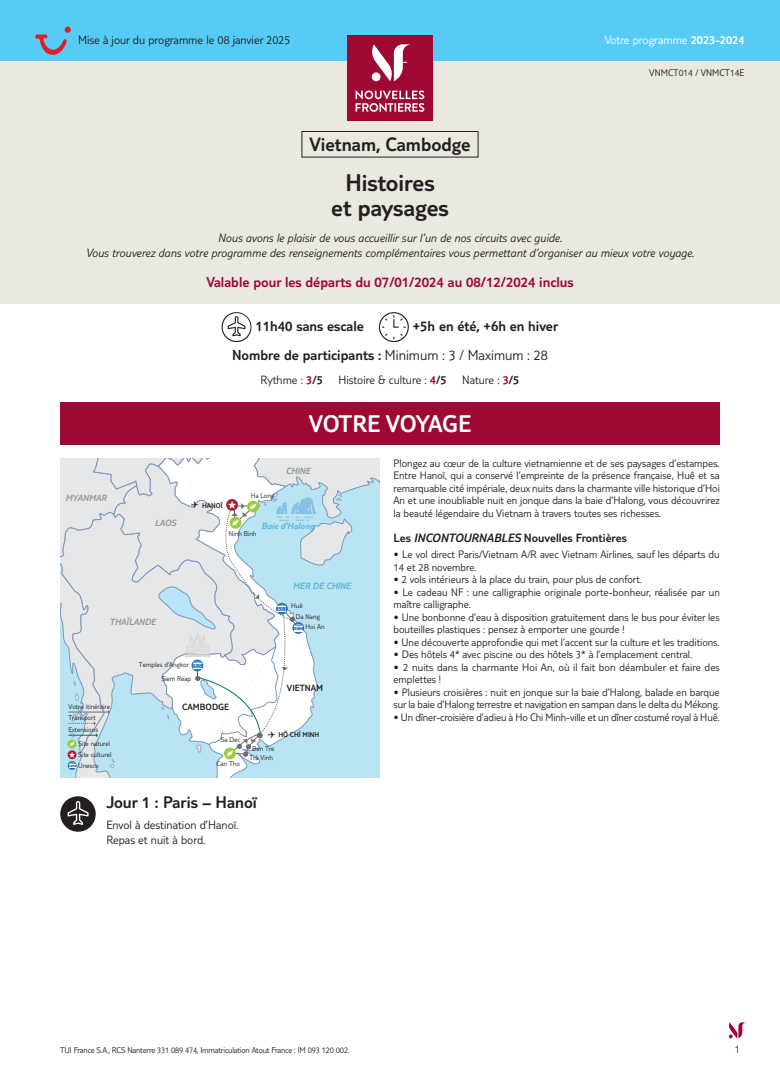
<style>
.page{position:relative;width:780px;height:1088px;background:#fff}
.page>*{position:absolute;margin:0;border:0;box-sizing:border-box;transform-origin:0 0}
.t1{font:300 25px/25px "TUI Type";color:#231f20;text-align:center}
.t2{font:300 25px "TUI Type";letter-spacing:-.015em;color:#fff}
.t3{font:300 20px "TUI Type";color:#231f20}
.t4{font:300 17.5px "TUI Type";color:#231f20}
.t5{font:300 15px/28.6px "TUI Type";color:#231f20}
.t6{font:300 15px "TUI Type";color:#9e0832}
.t7{font:italic 300 12.5px/15px "TUI Type";color:#231f20;text-align:center}
.t8{font:300 12.5px/15px "TUI Type";color:#231f20}
.t9{font:300 12.5px "TUI Type";color:#231f20}
.t10{font:300 12.5px "TUI Type";color:#fff}
.t11{font:300 11.25px/12.5px "TUI Type";color:#231f20}
.t12{font:300 10px "TUI Type";color:#231f20}
.t13{font:italic 300 9.38px "TUI Type";color:#929595}
.t14{font:italic 300 9.38px "TUI Type";color:#59b6d5}
.t15{font:300 9.38px "TUI Type";color:#231f20}
.t16{font:300 8.75px "TUI Type";letter-spacing:-.02em;color:#231f20}
.t17{font:300 7.25px/11.6px "TUI Type";color:#231f20}
.t18{font:300 7.25px "TUI Type";color:#231f20}
.s1{font-style:inherit}
.s2{color:#9e0832}
.s3{font-style:italic}
</style>
<div class="page">
<svg style="left:728px;top:1022px;width:18px;height:16px"></svg>
<div style="left:0;top:0;width:780px;height:303px;background:#e9e9e0"></div>
<div style="left:0;top:0;width:780px;height:60px;background:#56cbf5"></div>
<div style="left:347px;top:35px;width:85px;height:85px;background:#9e0832"></div>
<svg style="left:355px;top:90px;width:69px;height:22px"></svg>
<svg style="left:371px;top:44px;width:40px;height:37px"></svg>
<svg style="left:221px;top:312px;width:31px;height:30px"></svg>
<svg style="left:379px;top:312px;width:30px;height:30px"></svg>
<div style="left:301px;top:131px;width:177px;height:26px;border:1px solid #231f20"></div>
<div style="left:60px;top:402px;width:659px;height:43px;background:#9e0832"></div>
<svg style="left:158px;top:769px;width:161px;height:9px"></svg>
<svg style="left:60px;top:459px;width:319px;height:310px"></svg>
<svg style="left:60px;top:796px;width:36px;height:36px"></svg>
<svg style="left:35px;top:27px;width:36px;height:28px"></svg>
<p class="t8" style="left:78px;top:32px;width:214px">Mise à jour du programme le 08 janvier 2025</p>
<h2 class="t3" style="left:309px;top:133px;width:163px">Vietnam, Cambodge</h2>
<h1 class="t1" style="left:331px;top:169px;width:119px">Histoires<br>et paysages</h1>
<p class="t10" style="left:604px;top:33px;width:141px">Votre programme <span class="s1">2023-2024</span></p>
<p class="t12" style="left:649px;top:67px;width:97px">VNMCT014 / VNMCT14E</p>
<p class="t7" style="left:86px;top:230px;width:610px">Nous avons le plaisir de vous accueillir sur l’un de nos circuits avec guide.<br>Vous trouverez dans votre programme des renseignements complémentaires vous permettant d’organiser au mieux votre voyage.</p>
<h3 class="t6" style="left:206px;top:273px;width:368px">Valable pour les départs du 07/01/2024 au 08/12/2024 inclus</h3>
<h3 class="t5" style="left:232px;top:312px;width:328px;text-indent:181px">+5h en été, +6h en hiver<br>Nombre de participants : <span class="s1">Minimum : 3 / Maximum : 28</span></h3>
<p class="t8" style="left:260px;top:372px;width:64px">Rythme : <span class="s2">3</span><span class="s1">/5</span></p>
<p class="t8" style="left:338px;top:372px;width:110px">Histoire &amp; culture : <span class="s2">4</span><span class="s1">/5</span></p>
<p class="t8" style="left:462px;top:372px;width:59px">Nature : <span class="s2">3</span><span class="s1">/5</span></p>
<h3 class="t5" style="left:255px;top:312px;width:110px">11h40 sans escale</h3>
<h1 class="t2" style="left:309px;top:409px;width:164px">VOTRE VOYAGE</h1>
<p class="t13" style="left:65px;top:492px;width:43px">MYANMAR</p>
<p class="t13" style="left:155px;top:517px;width:23px">LAOS</p>
<p class="t18" style="left:191px;top:501px;width:33px">✈ HANOÏ</p>
<p class="t17" style="left:251px;top:490px;width:25px">Ha Long</p>
<p class="t13" style="left:286px;top:466px;width:26px">CHINE</p>
<p class="t14" style="left:261px;top:520px;width:54px">Baie d'Halong</p>
<p class="t17" style="left:229px;top:527px;width:29px">Ninh Binh</p>
<p class="t13" style="left:110px;top:616px;width:48px">THAÏLANDE</p>
<p class="t14" style="left:293px;top:580px;width:59px">MER DE CHINE</p>
<p class="t17" style="left:291px;top:599px;width:13px">Huê</p>
<p class="t17" style="left:296px;top:611px;width:25px">Da Nang</p>
<p class="t17" style="left:305px;top:620px;width:20px">Hoi An</p>
<p class="t17" style="left:139px;top:659px;width:52px">Temples d'Angkor</p>
<p class="t17" style="left:161px;top:672px;width:31px">Siem Reap</p>
<p class="t15" style="left:287px;top:682px;width:38px">VIETNAM</p>
<p class="t15" style="left:182px;top:702px;width:48px">CAMBODGE</p>
<p class="t17" style="left:68px;top:701px;width:43px">Votre itinéraire<br>Transport<br>Extensions</p>
<p class="t17" style="left:78px;top:738px;width:35px;line-height:10.8px">Site naturel<br>Site culturel<br>Unesco</p>
<h3 class="t4" style="left:106px;top:792px;width:152px">Jour 1 : Paris – Hanoï</h3>
<p class="t8" style="left:106px;top:817px;width:134px">Envol à destination d’Hanoï.<br>Repas et nuit à bord.</p>
<p class="t18" style="left:268px;top:730px;width:53px">✈ HÔ CHÍ MINH</p>
<p class="t17" style="left:249px;top:752px;width:25px">Trà Vinh</p>
<p class="t17" style="left:221px;top:734px;width:21px">Sa Dec</p>
<p class="t17" style="left:252px;top:742px;width:24px">Ben Tre</p>
<p class="t17" style="left:216px;top:757px;width:25px">Can Tho</p>
<p class="t11" style="left:393px;top:456px;width:328px;text-align:justify">Plongez au cœur de la culture vietnamienne et de ses paysages d’estampes.<br>Entre Hanoï, qui a conservé l’empreinte de la présence française, Huê et sa remarquable cité impériale, deux nuits dans la charmante ville historique d’Hoi An et une inoubliable nuit en jonque dans la baie d’Halong, vous découvrirez la beauté légendaire du Vietnam à travers toutes ses richesses.</p>
<p class="t9" style="left:393px;top:531px;width:235px">Les <span class="s3">INCONTOURNABLES</span> Nouvelles Frontières</p>
<p class="t11" style="left:393px;top:548px;width:327px">• Le vol direct Paris/Vietnam A/R avec Vietnam Airlines, sauf les départs du<br>14 et 28 novembre.</p>
<p class="t11" style="left:393px;top:573px;width:250px">• 2 vols intérieurs à la place du train, pour plus de confort.</p>
<p class="t11" style="left:393px;top:585px;width:328px">• Le cadeau NF : une calligraphie originale porte-bonheur, réalisée par un maître calligraphe.</p>
<p class="t11" style="left:393px;top:610px;width:327px">• Une bonbonne d’eau à disposition gratuitement dans le bus pour éviter les bouteilles plastiques : pensez à emporter une gourde !</p>
<p class="t11" style="left:393px;top:635px;width:327px">• Une découverte approfondie qui met l’accent sur la culture et les traditions.</p>
<p class="t11" style="left:393px;top:648px;width:300px">• Des hôtels 4* avec piscine ou des hôtels 3* à l’emplacement central.</p>
<p class="t11" style="left:393px;top:660px;width:328px">• 2 nuits dans la charmante Hoi An, où il fait bon déambuler et faire des emplettes !</p>
<p class="t11" style="left:393px;top:685px;width:327px">• Plusieurs croisières : nuit en jonque sur la baie d’Halong, balade en barque sur la baie d’Halong terrestre et navigation en sampan dans le delta du Mékong.</p>
<p class="t11" style="left:393px;top:710px;width:328px">• Un dîner-croisière d’adieu à Ho Chi Minh-ville et un dîner costumé royal à Huê.</p>
<p class="t16" style="left:60px;top:1045px;width:291px">TUI France S.A., RCS Nanterre 331 089 474, Immatriculation Atout France : IM 093 120 002.</p>
<p class="t11" style="left:734px;top:1042px;width:7px">1</p>
</div>
